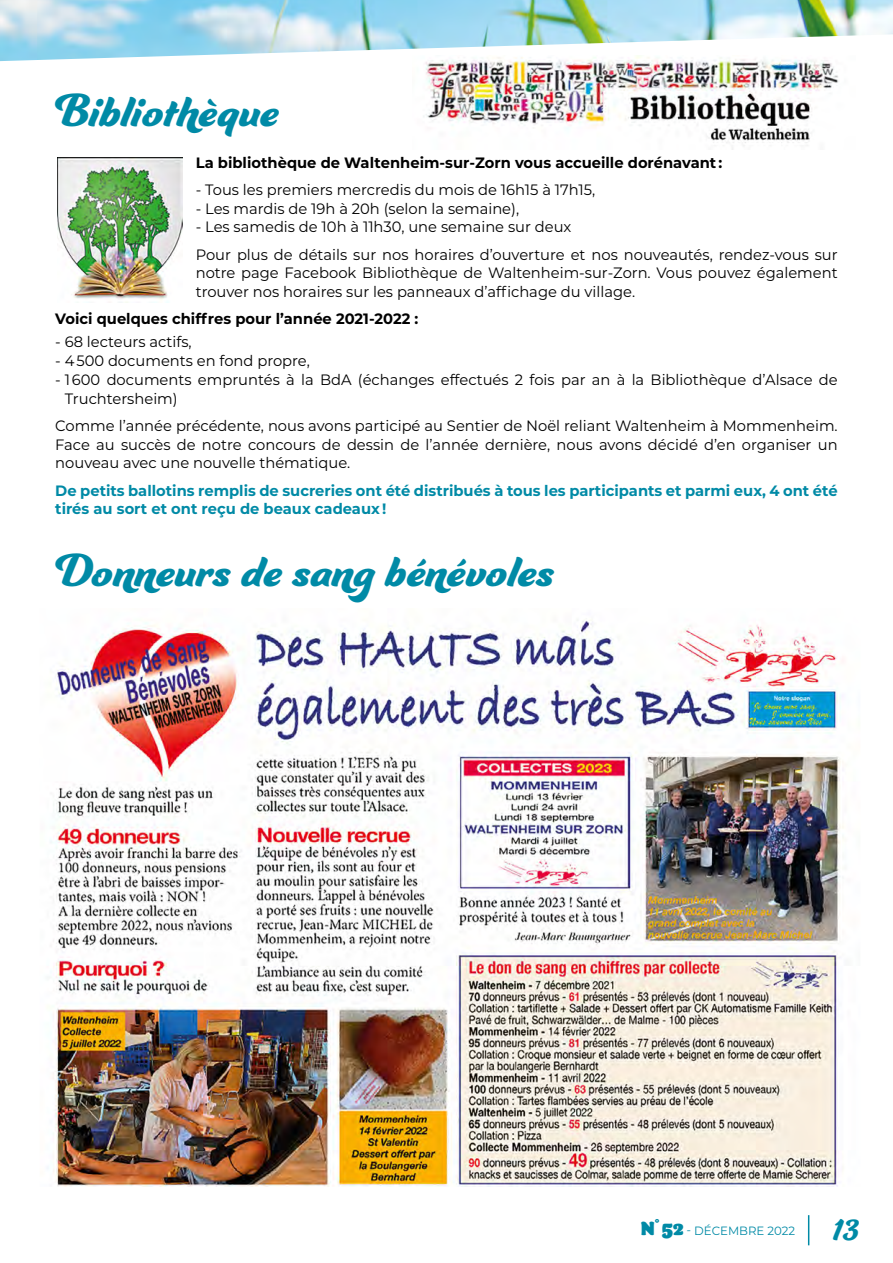
<style>
.page{position:relative;width:893px;height:1263px;background:#fff}
.page>*{position:absolute;margin:0;border:0;box-sizing:border-box;transform-origin:0 0}
.t1{font:49.5px "Ganache";color:#008aa6}
.t2{font:33px "Ganache";color:#008aa6}
.t3{font:15px/18.8px "Montserrat";color:#000}
.t4{font:700 15px/18.8px "Montserrat";color:#008aa6}
.t5{font:700 15px "Montserrat";color:#000}
.t6{font:12px "Montserrat";color:#008aa6}
.s1{font-family:"Barricada Pro";font-size:19.5px}
</style>
<div class="page">
<img style="left:47px;top:620px;width:797px;height:567px">
<hr style="left:808px;top:1215px;width:1px;height:30px;background:#008aa6">
<img style="left:0;top:0;width:893px;height:61px">
<img style="left:413px;top:55px;width:443px;height:94px">
<img style="left:58px;top:157px;width:125px;height:145px">
<h1 class="t1" style="left:55px;top:80px;width:225px">Bibliothèque</h1>
<p class="t5" style="left:196px;top:151px;width:528px">La bibliothèque de Waltenheim-sur-Zorn vous accueille dorénavant :</p>
<p class="t3" style="left:196px;top:180px;width:401px">- Tous les premiers mercredis du mois de 16h15 à 17h15,</p>
<p class="t3" style="left:196px;top:198px;width:325px">- Les mardis de 19h à 20h (selon la semaine),</p>
<p class="t3" style="left:196px;top:213px;width:644px;line-height:27.3px">- Les samedis de 10h à 11h30, une semaine sur deux<br>Pour plus de détails sur nos horaires d’ouverture et nos nouveautés, rendez-vous sur</p>
<p class="t3" style="left:196px;top:263px;width:643px">notre page Facebook Bibliothèque de Waltenheim-sur-Zorn. Vous pouvez également trouver nos horaires sur les panneaux d’affichage du village.</p>
<p class="t5" style="left:55px;top:308px;width:365px">Voici quelques chiffres pour l’année 2021-2022 :</p>
<p class="t3" style="left:55px;top:332px;width:138px">- 68 lecteurs actifs,</p>
<p class="t3" style="left:55px;top:351px;width:256px">- 4 500 documents en fond propre,</p>
<p class="t3" style="left:65px;top:370px;width:774px;text-indent:-9px">- 1 600 documents empruntés à la BdA (échanges effectués 2 fois par an à la Bibliothèque d’Alsace de<br>Truchtersheim)</p>
<p class="t3" style="left:55px;top:416px;width:784px;text-align:justify">Comme l’année précédente, nous avons participé au Sentier de Noël reliant Waltenheim à Mommenheim.<br>Face au succès de notre concours de dessin de l’année dernière, nous avons décidé d’en organiser un nouveau avec une nouvelle thématique.</p>
<p class="t4" style="left:55px;top:480px;width:784px">De petits ballotins remplis de sucreries ont été distribués à tous les participants et parmi eux, 4 ont été tirés au sort et ont reçu de beaux cadeaux !</p>
<h1 class="t1" style="left:56px;top:540px;width:500px">Donneurs de sang bénévoles</h1>
<p class="t6" style="left:641px;top:1223px;width:156px"><span class="s1">N° 52</span> - DÉCEMBRE 2022</p>
<h2 class="t2" style="left:833px;top:1210px;width:27px">13</h2>
</div>
